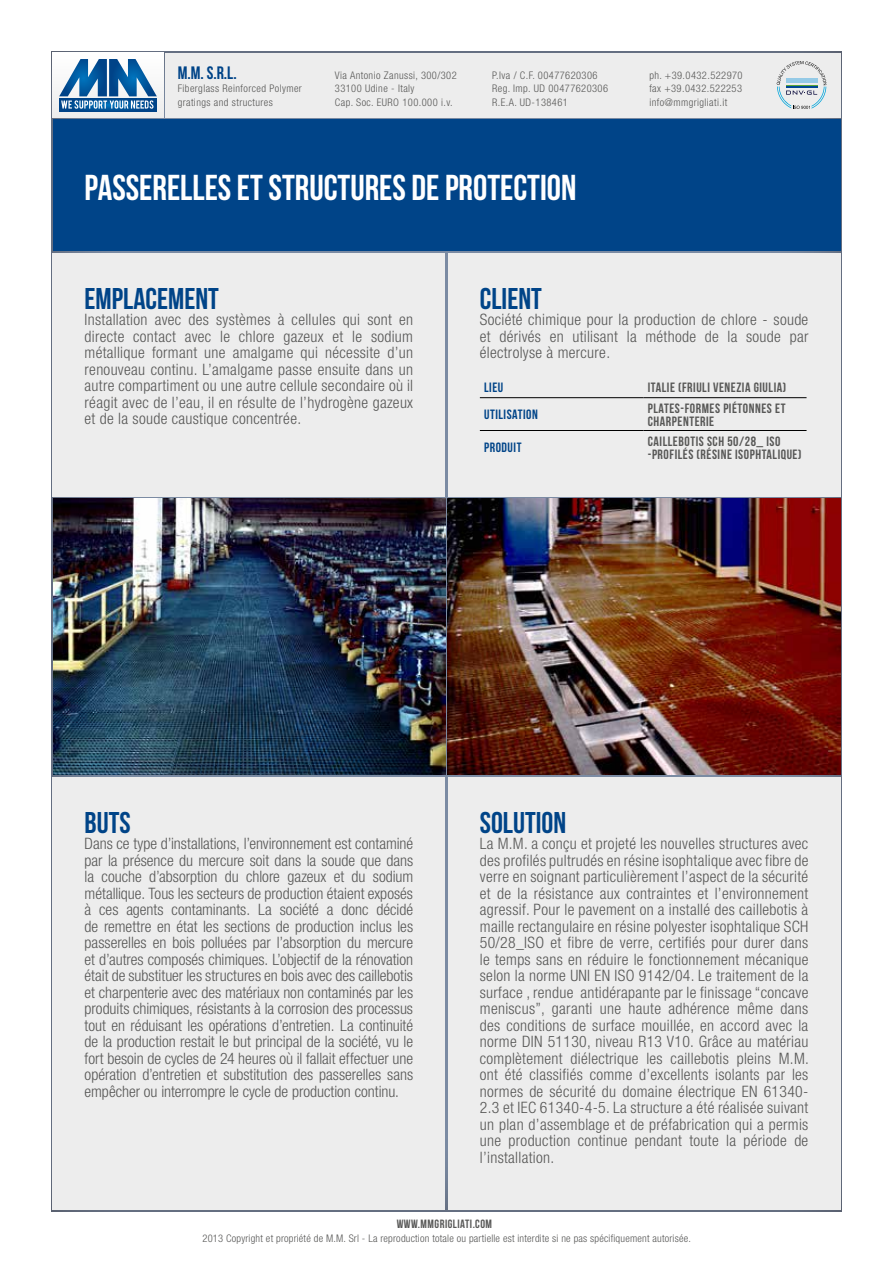
<style>
.page{position:relative;width:893px;height:1263px;background:#fff}
.page>*{position:absolute;margin:0;border:0;box-sizing:border-box;transform-origin:0 0}
.t1{font:36px "Bebas Neue";color:#fff}
.t2{font:30px "Bebas Neue";color:#048}
.t3{font:18px "Bebas Neue";color:#048}
.t4{font:300 condensed 15.75px/16.5px "Helvetica Neue LT Std";letter-spacing:.02em;color:#575756;text-align:justify}
.t5{font:13.5px/13.5px "Bebas Neue";letter-spacing:.04em;color:#575756}
.t6{font:13.5px "Bebas Neue";letter-spacing:.04em;color:#048}
.t7{font:12px "Bebas Neue";letter-spacing:.04em;color:#575756}
.t8{font:300 condensed 10.5px/13.5px "Helvetica Neue LT Std";letter-spacing:.04em;color:#575756}
.t9{font:300 condensed 10.5px "Helvetica Neue LT Std";letter-spacing:.02em;color:#575756}
</style>
<div class="page">
<div style="left:50px;top:50px;width:793px;height:1163px;background:#695551;opacity:.63"></div>
<div style="left:165px;top:53px;width:675px;height:64px;background:#ededed"></div>
<svg style="left:777px;top:61px;width:50px;height:48px"></svg>
<svg style="left:53px;top:53px;width:110px;height:64px"></svg>
<div style="left:59px;top:98px;width:98px;height:13px;background:#004c91"></div>
<svg style="left:59px;top:59px;width:98px;height:50px"></svg>
<div style="left:53px;top:119px;width:787px;height:132px;background:#048"></div>
<div style="left:53px;top:253px;width:392px;height:243px;background:#ededed"></div>
<div style="left:448px;top:253px;width:392px;height:243px;background:#ededed"></div>
<hr style="left:480px;top:397px;width:164px;height:1px;background:#000">
<hr style="left:644px;top:397px;width:162px;height:1px;background:#000">
<hr style="left:480px;top:430px;width:164px;height:1px;background:#000">
<hr style="left:644px;top:430px;width:162px;height:1px;background:#000">
<div style="left:53px;top:777px;width:392px;height:433px;background:#ededed"></div>
<div style="left:448px;top:777px;width:392px;height:433px;background:#ededed"></div>
<img style="left:53px;top:498px;width:392px;height:277px">
<img style="left:448px;top:498px;width:392px;height:277px">
<p class="t3" style="left:178px;top:63px;width:60px">M.M. S.R.L.</p>
<p class="t8" style="left:178px;top:82px;width:126px">Fiberglass Reinforced Polymer gratings and structures</p>
<p class="t8" style="left:335px;top:68px;width:123px">Via Antonio Zanussi, 300/302<br>33100 Udine - Italy<br>Cap. Soc. EURO 100.000 i.v.</p>
<p class="t8" style="left:492px;top:68px;width:117px">P.Iva / C.F. 00477620306<br>Reg. Imp. UD 00477620306<br>R.E.A. UD-138461</p>
<p class="t8" style="left:649px;top:68px;width:95px;text-align:justify">ph. +39.0432.522970 fax +39.0432.522253 info@mmgrigliati.it</p>
<h1 class="t1" style="left:85px;top:167px;width:493px">PASSERELLES ET STRUCTURES DE PROTECTION</h1>
<h2 class="t2" style="left:85px;top:282px;width:136px">EMPLACEMENT</h2>
<p class="t4" style="left:85px;top:311px;width:330px">Installation avec des systèmes à cellules qui sont en directe contact avec le chlore gazeux et le sodium métallique formant une amalgame qui nécessite d’un renouveau continu. L’amalgame passe ensuite dans un autre compartiment ou une autre cellule secondaire où il réagit avec de l’eau, il en résulte de l’hydrogène gazeux et de la soude caustique concentrée.</p>
<h2 class="t2" style="left:480px;top:282px;width:63px">CLIENT</h2>
<p class="t4" style="left:480px;top:311px;width:330px">Société chimique pour la production de chlore - soude et dérivés en utilisant la méthode de la soude par électrolyse à mercure.</p>
<p class="t6" style="left:484px;top:380px;width:21px">LIEU</p>
<p class="t5" style="left:648px;top:381px;width:140px">ITALIE (FRIULI VENEZIA GIULIA)</p>
<p class="t6" style="left:484px;top:407px;width:55px">UTILISATION</p>
<p class="t5" style="left:648px;top:401px;width:139px">PLATES-FORMES PIÉTONNES ET<br>CHARPENTERIE</p>
<p class="t6" style="left:484px;top:440px;width:39px">PRODUIT</p>
<p class="t5" style="left:648px;top:434px;width:155px">CAILLEBOTIS SCH 50/28_ ISO -PROFILÉS (RÉSINE ISOPHTALIQUE)</p>
<h2 class="t2" style="left:85px;top:806px;width:48px">BUTS</h2>
<p class="t4" style="left:85px;top:835px;width:330px">Dans ce type d’installations, l’environnement est contaminé par la présence du mercure soit dans la soude que dans la couche d’absorption du chlore gazeux et du sodium métallique. Tous les secteurs de production étaient exposés à ces agents contaminants. La société a donc décidé de remettre en état les sections de production inclus les passerelles en bois polluées par l’absorption du mercure et d’autres composés chimiques. L’objectif de la rénovation était de substituer les structures en bois avec des caillebotis et charpenterie avec des matériaux non contaminés par les produits chimiques, résistants à la corrosion des processus tout en réduisant les opérations d’entretien. La continuité de la production restait le but principal de la société, vu le fort besoin de cycles de 24 heures où il fallait effectuer une opération d’entretien et substitution des passerelles sans empêcher ou interrompre le cycle de production continu.</p>
<h2 class="t2" style="left:480px;top:806px;width:88px">SOLUTION</h2>
<p class="t4" style="left:480px;top:835px;width:331px">La M.M. a conçu et projeté les nouvelles structures avec des profilés pultrudés en résine isophtalique avec fibre de verre en soignant particulièrement l’aspect de la sécurité et de la résistance aux contraintes et l’environnement agressif. Pour le pavement on a installé des caillebotis à maille rectangulaire en résine polyester isophtalique SCH 50/28_ISO et fibre de verre, certifiés pour durer dans le temps sans en réduire le fonctionnement mécanique selon la norme UNI EN ISO 9142/04. Le traitement de la surface , rendue antidérapante par le finissage “concave meniscus”, garanti une haute adhérence même dans des conditions de surface mouillée, en accord avec la norme DIN 51130, niveau R13 V10. Grâce au matériau complètement diélectrique les caillebotis pleins M.M. ont été classifiés comme d’excellents isolants par les normes de sécurité du domaine électrique EN 61340- 2.3 et IEC 61340-4-5. La structure a été réalisée suivant un plan d’assemblage et de préfabrication qui a permis une production continue pendant toute la période de l’installation.</p>
<p class="t7" style="left:397px;top:1217px;width:97px">WWW.MMGRIGLIATI.COM</p>
<p class="t9" style="left:202px;top:1232px;width:490px">2013 Copyright et propriété de M.M. Srl - La reproduction totale ou partielle est interdite si ne pas spécifiquement autorisée.</p>
</div>
